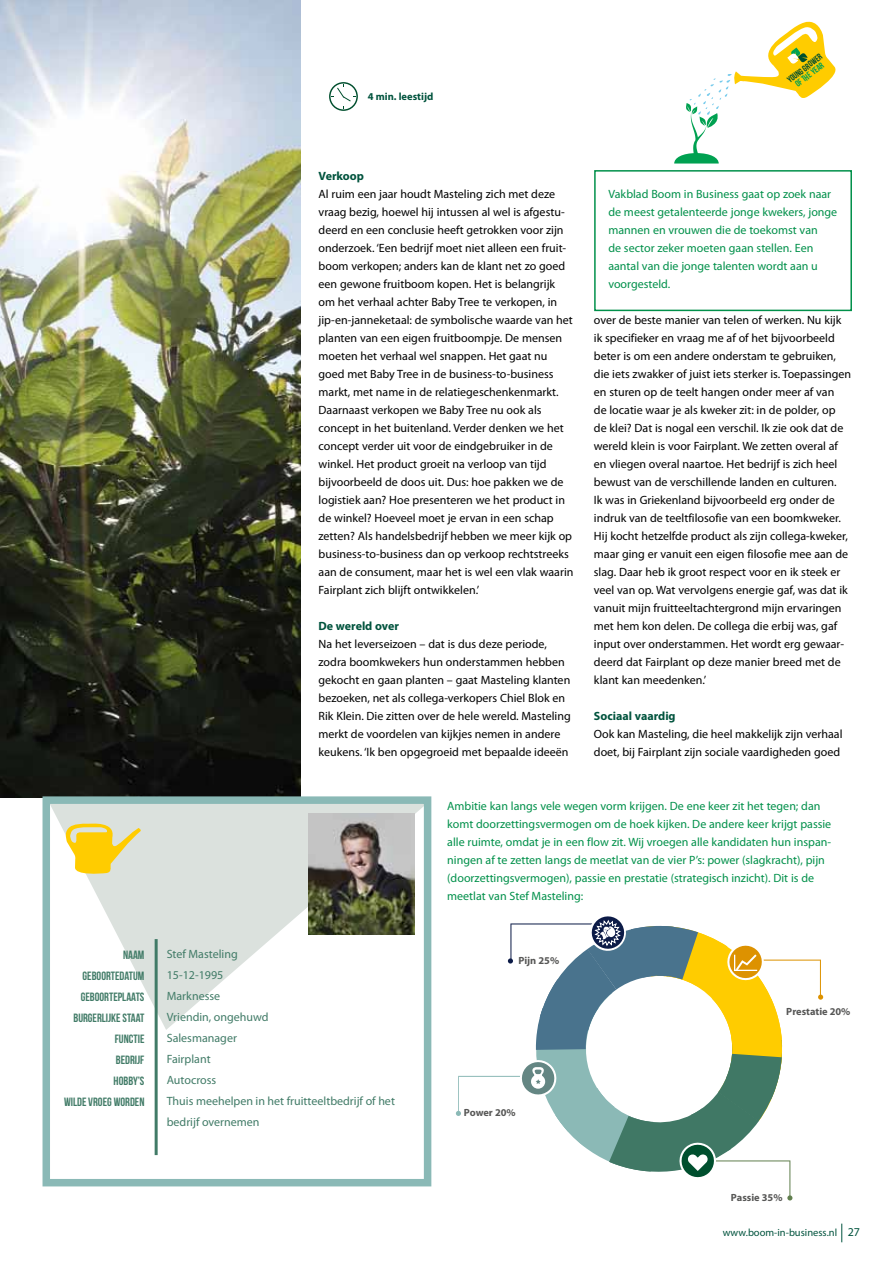
<style>
.page{position:relative;width:893px;height:1263px;background:#fff}
.page>*{position:absolute;margin:0;border:0;box-sizing:border-box;transform-origin:0 0}
.t1{font:12px/18px "Myriad Pro";color:#000}
.t2{font:12px/18px "Myriad Pro";color:#00904a}
.t3{font:12px/21px "Myriad Pro";color:#417b67}
.t4{font:12px/21px "Bebas Neue";color:#417b67;text-align:right}
.t5{font:700 12px "Myriad Pro";color:#00533d}
.t6{font:700 10.5px "Myriad Pro";color:#575756}
.t7{font:10.5px "Myriad Pro";color:#00533d}
.t8{font:700 10.5px "Myriad Pro";color:#00533d}
.t9{font:8.85px "Bebas Neue";color:#004f2e}
.t10{font:8.85px "Bebas Neue";color:#00a151}
.s1{font-size:12px}
</style>
<div class="page">
<svg style="left:841px;top:1223px;width:1px;height:19px"></svg>
<svg style="left:329px;top:82px;width:29px;height:29px"></svg>
<img style="left:0;top:0;width:301px;height:797px">
<svg style="left:52px;top:805px;width:370px;height:225px;fill:#dbe1dd"></svg>
<div style="left:43px;top:796px;width:388px;height:390px;border:8px solid #8ab9b6"></div>
<img style="left:309px;top:813px;width:105px;height:121px">
<hr style="left:155px;top:939px;width:3px;height:216px;background:#417b67">
<svg style="left:63px;top:821px;width:78px;height:54px;background:#efd978"></svg>
<svg style="left:456px;top:916px;width:367px;height:284px"></svg>
<div style="left:594px;top:170px;width:258px;height:141px;border:2px solid #00904a"></div>
<svg style="left:674px;top:22px;width:161px;height:142px"></svg>
<p class="t8" style="left:368px;top:90px;width:67px">4 min. leestijd</p>
<p class="t9" style="left:785px;top:77px;width:43px;rotate:-37deg">YOUNG GROWER</p>
<p class="t10" style="left:793px;top:81px;width:35px;rotate:-37deg">OF THE YEAR</p>
<p class="t4" style="left:64px;top:944px;width:82px">NAAM<br>GEBOORTEDATUM<br>GEBOORTEPLAATS<br>BURGERLIJKE STAAT<br>FUNCTIE<br>BEDRIJF<br>HOBBY’S<br>WILDE VROEG WORDEN</p>
<p class="t5" style="left:319px;top:168px;width:47px">Verkoop</p>
<p class="t1" style="left:319px;top:185px;width:256px">Al ruim een jaar houdt Masteling zich met deze vraag bezig, hoewel hij intussen al wel is afgestu&shy;deerd en een conclusie heeft getrokken voor zijn onderzoek. ‘Een bedrijf moet niet alleen een fruit&shy;boom verkopen; anders kan de klant net zo goed een gewone fruitboom kopen. Het is belangrijk om het verhaal achter Baby Tree te verkopen, in jip-en-janneketaal: de symbolische waarde van het planten van een eigen fruitboompje. De mensen moeten het verhaal wel snappen. Het gaat nu goed met Baby Tree in de business-to-business markt, met name in de relatiegeschenkenmarkt.<br>Daarnaast verkopen we Baby Tree nu ook als concept in het buitenland. Verder denken we het concept verder uit voor de eindgebruiker in de winkel. Het product groeit na verloop van tijd bijvoorbeeld de doos uit. Dus: hoe pakken we de logistiek aan? Hoe presenteren we het product in de winkel? Hoeveel moet je ervan in een schap zetten? Als handelsbedrijf hebben we meer kijk op business-to-business dan op verkoop rechtstreeks aan de consument, maar het is wel een vlak waarin Fairplant zich blijft ontwikkelen.’</p>
<p class="t5" style="left:319px;top:618px;width:82px">De wereld over</p>
<p class="t1" style="left:319px;top:635px;width:254px">Na het leverseizoen – dat is dus deze periode, zodra boomkwekers hun onderstammen hebben gekocht en gaan planten – gaat Masteling klanten bezoeken, net als collega-verkopers Chiel Blok en Rik Klein. Die zitten over de hele wereld. Masteling merkt de voordelen van kijkjes nemen in andere keukens. ‘Ik ben opgegroeid met bepaalde ideeën</p>
<p class="t2" style="left:608px;top:185px;width:230px">Vakblad Boom in Business gaat op zoek naar de meest getalenteerde jonge kwekers, jonge mannen en vrouwen die de toekomst van<br>de sector zeker moeten gaan stellen. Een aantal van die jonge talenten wordt aan u voorgesteld.</p>
<p class="t1" style="left:594px;top:311px;width:259px">over de beste manier van telen of werken. Nu kijk ik specifieker en vraag me af of het bijvoorbeeld beter is om een andere onderstam te gebruiken, die iets zwakker of juist iets sterker is. Toepassingen en sturen op de teelt hangen onder meer af van<br>de locatie waar je als kweker zit: in de polder, op de klei? Dat is nogal een verschil. Ik zie ook dat de wereld klein is voor Fairplant. We zetten overal af en vliegen overal naartoe. Het bedrijf is zich heel bewust van de verschillende landen en culturen.<br>Ik was in Griekenland bijvoorbeeld erg onder de indruk van de teeltfilosofie van een boomkweker.<br>Hij kocht hetzelfde product als zijn collega-kweker, maar ging er vanuit een eigen filosofie mee aan de slag. Daar heb ik groot respect voor en ik steek er veel van op. Wat vervolgens energie gaf, was dat ik vanuit mijn fruitteeltachtergrond mijn ervaringen met hem kon delen. De collega die erbij was, gaf input over onderstammen. Het wordt erg gewaar&shy;deerd dat Fairplant op deze manier breed met de klant kan meedenken.’</p>
<p class="t5" style="left:594px;top:708px;width:83px">Sociaal vaardig</p>
<p class="t1" style="left:594px;top:725px;width:250px">Ook kan Masteling, die heel makkelijk zijn verhaal doet, bij Fairplant zijn sociale vaardigheden goed</p>
<p class="t3" style="left:167px;top:943px;width:230px">Stef Masteling<br>15-12-1995<br>Marknesse<br>Vriendin, ongehuwd<br>Salesmanager<br>Fairplant<br>Autocross<br>Thuis meehelpen in het fruitteeltbedrijf of het bedrijf overnemen</p>
<p class="t2" style="left:447px;top:797px;width:386px">Ambitie kan langs vele wegen vorm krijgen. De ene keer zit het tegen; dan komt doorzettingsvermogen om de hoek kijken. De andere keer krijgt passie alle ruimte, omdat je in een flow zit. Wij vroegen alle kandidaten hun inspan&shy;ningen af te zetten langs de meetlat van de vier P’s: power (slagkracht), pijn (doorzettingsvermogen), passie en prestatie (strategisch inzicht). Dit is de meetlat van Stef Masteling:</p>
<p class="t6" style="left:518px;top:953px;width:42px">Pijn 25%</p>
<p class="t6" style="left:464px;top:1105px;width:53px">Power 20%</p>
<p class="t6" style="left:786px;top:1004px;width:66px">Prestatie 20%</p>
<p class="t6" style="left:731px;top:1190px;width:53px">Passie 35%</p>
<p class="t7" style="left:723px;top:1226px;width:139px">www.boom-in-business.nl <span class="s1">27</span></p>
</div>
